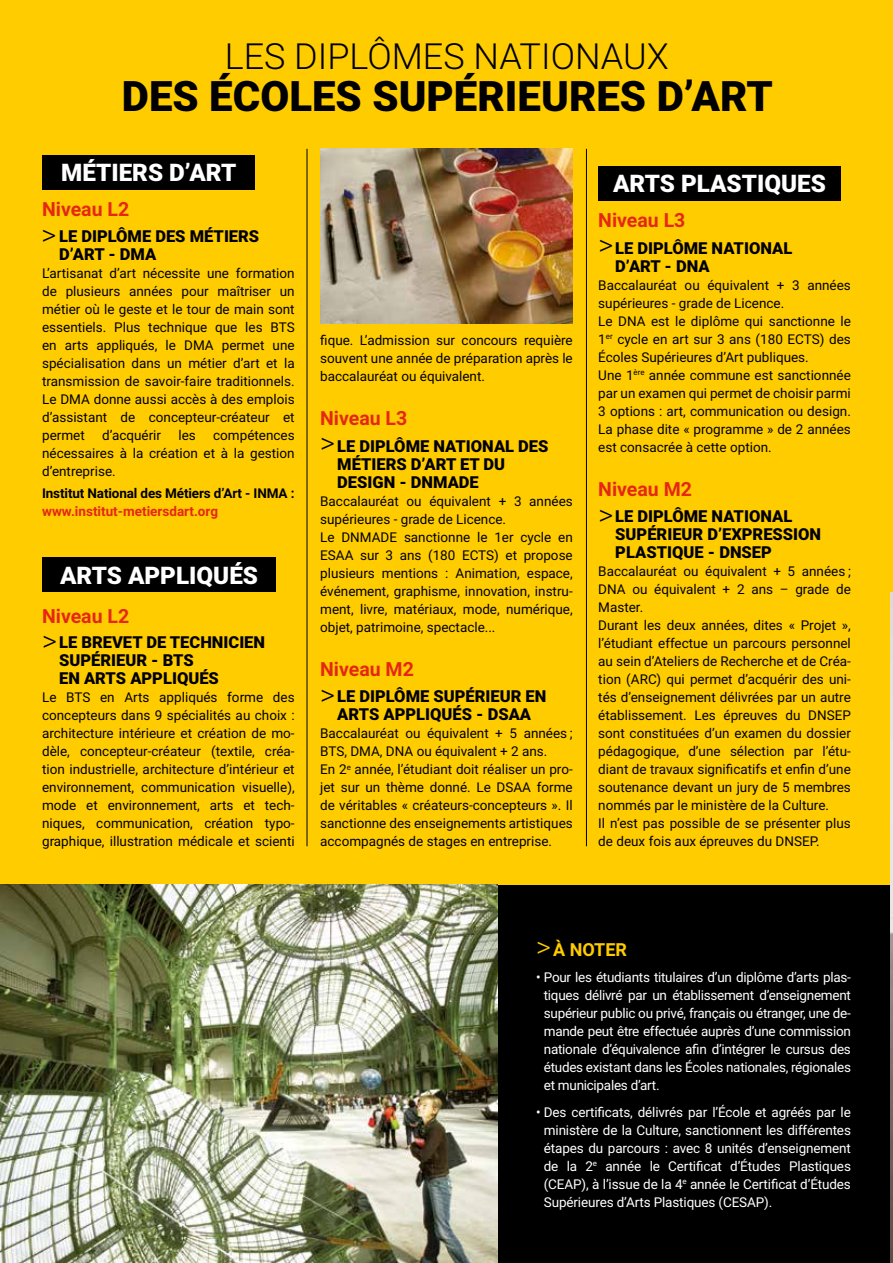
<style>
.page{position:relative;width:893px;height:1263px;background:#fff}
.page>*{position:absolute;margin:0;border:0;box-sizing:border-box;transform-origin:0 0}
.t1{font:900 42px "Roboto";color:#000}
.t2{font:300 36px "Roboto";color:#000}
.t3{font:300 28.8px "Roboto";color:#000}
.t4{font:300 28.8px "Roboto";color:#fc0}
.t5{font:900 24.15px "Roboto";color:#fff}
.t6{font:700 19.5px "Roboto";color:#e52713}
.t7{font:700 18px "Roboto";color:#fc0}
.t8{font:900 16.5px/18px "Roboto";color:#000}
.t9{font:13.5px/18px "Roboto";color:#000;text-align:justify}
.t10{font:13.5px/18px "Roboto";letter-spacing:-.015em;color:#fff;text-align:justify}
.t11{font:700 13.5px "Roboto";letter-spacing:-.01em;color:#000}
.t12{font:700 13.5px "Roboto";color:#e52713}
</style>
<div class="page">
<div style="left:0;top:0;width:892px;height:1263px;background:#000"></div>
<div style="left:0;top:0;width:893px;height:884px;background:#fc0"></div>
<img style="left:891px;top:592px;width:2px;height:671px">
<img style="left:0;top:884px;width:497px;height:379px">
<div style="left:42px;top:155px;width:213px;height:34px;background:#000"></div>
<div style="left:42px;top:557px;width:234px;height:34px;background:#000"></div>
<div style="left:598px;top:166px;width:243px;height:34px;background:#000"></div>
<hr style="left:307px;top:149px;width:1px;height:697px;background:#000">
<hr style="left:586px;top:149px;width:1px;height:697px;background:#000">
<img style="left:320px;top:149px;width:253px;height:174px">
<h2 class="t2" style="left:225px;top:31px;width:446px">LES DIPLÔMES NATIONAUX</h2>
<h1 class="t1" style="left:122px;top:67px;width:652px">DES ÉCOLES SUPÉRIEURES D’ART</h1>
<h3 class="t5" style="left:61px;top:156px;width:177px">MÉTIERS D’ART</h3>
<h3 class="t6" style="left:42px;top:196px;width:89px">Niveau L2</h3>
<p class="t8" style="left:59px;top:226px;width:202px">LE DIPLÔME DES MÉTIERS<br>D’ART - DMA</p>
<p class="t9" style="left:42px;top:264px;width:254px">L’artisanat d’art nécessite une formation de plusieurs années pour maîtriser un métier où le geste et le tour de main sont essentiels. Plus technique que les BTS en arts appliqués, le DMA permet une spécialisation dans un métier d’art et la transmission de savoir-faire traditionnels.<br>Le DMA donne aussi accès à des emplois d’assistant de concepteur-créateur et permet</p>
<h3 class="t3" style="left:41px;top:214px;width:16px">&gt;</h3>
<p class="t9" style="left:102px;top:426px;width:61px">d’acquérir</p>
<p class="t9" style="left:178px;top:426px;width:19px">les</p>
<p class="t9" style="left:42px;top:426px;width:254px;text-indent:171px">compétences nécessaires à la création et à la gestion d’entreprise.</p>
<p class="t11" style="left:42px;top:484px;width:254px">Institut National des Métiers d’Art - INMA :</p>
<p class="t12" style="left:42px;top:502px;width:178px">www.institut-metiersdart.org</p>
<h3 class="t5" style="left:60px;top:558px;width:200px">ARTS APPLIQUÉS</h3>
<h3 class="t6" style="left:42px;top:602px;width:89px">Niveau L2</h3>
<p class="t8" style="left:59px;top:633px;width:208px">LE BREVET DE TECHNICIEN<br>SUPÉRIEUR - BTS<br>EN ARTS APPLIQUÉS</p>
<p class="t9" style="left:42px;top:688px;width:254px">Le BTS en Arts appliqués forme des concepteurs dans 9 spécialités au choix : architecture intérieure et création de mo&shy;dèle, concepteur-créateur (textile, créa&shy;tion industrielle, architecture d’intérieur et environnement, communication visuelle), mode et environnement, arts et tech&shy;niques, communication, création typo&shy;graphique, illustration médicale et scienti</p>
<h3 class="t3" style="left:42px;top:620px;width:16px">&gt;</h3>
<p class="t9" style="left:320px;top:331px;width:254px">fique. L’admission sur concours requière souvent une année de préparation après le baccalauréat ou équivalent.</p>
<h3 class="t6" style="left:320px;top:405px;width:89px">Niveau L3</h3>
<p class="t8" style="left:337px;top:436px;width:213px">LE DIPLÔME NATIONAL DES<br>MÉTIERS D’ART ET DU<br>DESIGN - DNMADE</p>
<p class="t9" style="left:320px;top:491px;width:254px;text-align:left">Baccalauréat ou équivalent + 3 années supérieures - grade de Licence.<br>Le DNMADE sanctionne le 1er cycle en ESAA sur 3 ans (180 ECTS) et propose plusieurs mentions : Animation, espace, événement, graphisme, innovation, instru&shy;ment, livre, matériaux, mode, numérique, objet, patrimoine, spectacle...</p>
<h3 class="t6" style="left:320px;top:655px;width:95px">Niveau M2</h3>
<p class="t8" style="left:337px;top:687px;width:211px">LE DIPLÔME SUPÉRIEUR EN<br>ARTS APPLIQUÉS - DSAA</p>
<p class="t9" style="left:320px;top:724px;width:254px;text-align:left">Baccalauréat ou équivalent + 5 années ; BTS, DMA, DNA ou équivalent + 2 ans.<br>En 2<sup>e</sup> année, l’étudiant doit réaliser un pro&shy;jet sur un thème donné. Le DSAA forme de véritables « créateurs-concepteurs ». Il sanctionne des enseignements artistiques accompagnés de stages en entreprise.</p>
<h3 class="t3" style="left:320px;top:423px;width:16px">&gt;</h3>
<h3 class="t3" style="left:320px;top:674px;width:16px">&gt;</h3>
<h3 class="t5" style="left:613px;top:167px;width:214px">ARTS PLASTIQUES</h3>
<h3 class="t6" style="left:598px;top:207px;width:89px">Niveau L3</h3>
<p class="t8" style="left:615px;top:238px;width:178px">LE DIPLÔME NATIONAL<br>D’ART - DNA</p>
<p class="t9" style="left:598px;top:275px;width:254px;text-align:left">Baccalauréat ou équivalent + 3 années supérieures - grade de Licence.<br>Le DNA est le diplôme qui sanctionne le 1<sup>er</sup> cycle en art sur 3 ans (180 ECTS) des Écoles Supérieures d’Art publiques.<br>Une 1<sup>ère</sup> année commune est sanctionnée par un examen qui permet de choisir parmi 3 options : art, communication ou design.<br>La phase dite « programme » de 2 années est consacrée à cette option.</p>
<h3 class="t6" style="left:598px;top:475px;width:95px">Niveau M2</h3>
<p class="t8" style="left:615px;top:507px;width:207px">LE DIPLÔME NATIONAL<br>SUPÉRIEUR D’EXPRESSION<br>PLASTIQUE - DNSEP</p>
<p class="t9" style="left:598px;top:562px;width:254px;text-align:left">Baccalauréat ou équivalent + 5 années ; DNA ou équivalent + 2 ans – grade de Master.<br>Durant les deux années, dites « Projet », l’étudiant effectue un parcours personnel au sein d’Ateliers de Recherche et de Créa&shy;tion (ARC) qui permet d’acquérir des uni&shy;tés d’enseignement délivrées par un autre établissement. Les épreuves du DNSEP sont constituées d’un examen du dossier pédagogique, d’une sélection par l’étu&shy;diant de travaux significatifs et enfin d’une soutenance devant un jury de 5 membres nommés par le ministère de la Culture.<br>Il n’est pas possible de se présenter plus de deux fois aux épreuves du DNSEP.</p>
<h3 class="t3" style="left:598px;top:225px;width:16px">&gt;</h3>
<h3 class="t3" style="left:598px;top:495px;width:16px">&gt;</h3>
<h3 class="t7" style="left:553px;top:936px;width:75px">À NOTER</h3>
<p class="t10" style="left:544px;top:968px;width:309px;text-indent:-8px">• Pour les étudiants titulaires d’un diplôme d’arts plas&shy;tiques délivré par un établissement d’enseignement supérieur public ou privé, français ou étranger, une de&shy;mande peut être effectuée auprès d’une commission nationale d’équivalence afin d’intégrer le cursus des études existant dans les Écoles nationales, régionales et municipales d’art.</p>
<p class="t10" style="left:544px;top:1102px;width:309px;text-indent:-8px">• Des certificats, délivrés par l’École et agréés par le ministère de la Culture, sanctionnent les différentes étapes du parcours : avec 8 unités d’enseignement de la 2<sup>e</sup> année le Certificat d’Études Plastiques (CEAP), à l’issue de la 4<sup>e</sup> année le Certificat d’Études Supérieures d’Arts Plastiques (CESAP).</p>
<h3 class="t4" style="left:536px;top:927px;width:16px">&gt;</h3>
</div>
